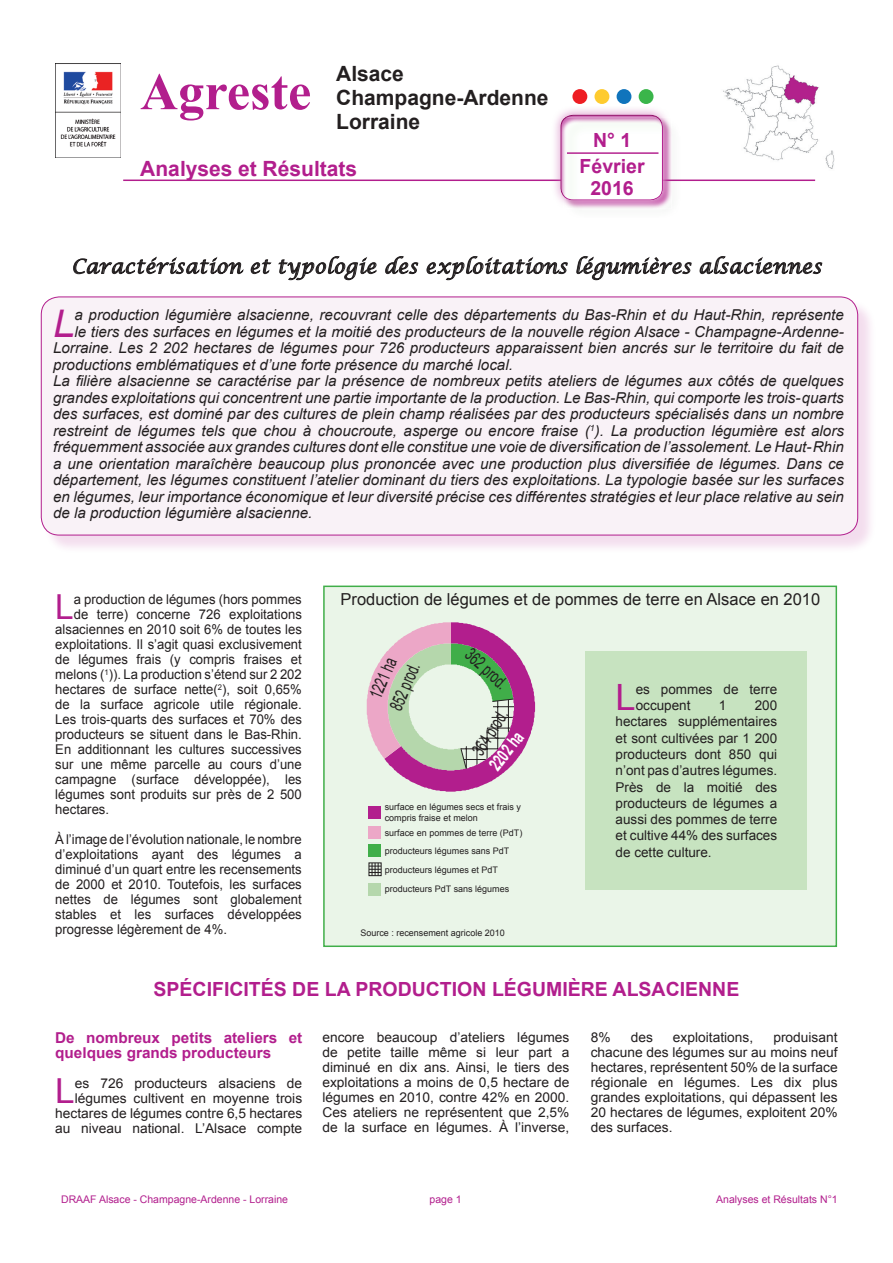
<style>
.page{position:relative;width:893px;height:1263px;background:#fff}
.page>*{position:absolute;margin:0;border:0;box-sizing:border-box;transform-origin:0 0}
.t1{font:700 52.5px "Times New Roman";color:#b21e8d}
.t2{font:italic 38.1px "Arial";color:#b21e8d}
.t3{font:36.3px "Arial";color:#b21e8d}
.t4{font:34.5px "Arial";color:#b21e8d}
.t5{font:700 21px/24px "Arial";color:#231f20}
.t6{font:700 21px "Arial";color:#b21e8d}
.t7{font:italic 19.5px "Lucida Calligraphy";letter-spacing:.03em;color:#231f20}
.t8{font:700 19.5px/22.5px "Arial";color:#b21e8d;text-align:center}
.t9{font:18px/23.4px "Arial";color:#231f20;scale:.67 1}
.t10{font:700 18px "Arial";color:#fff;scale:.67 1}
.t11{font:16.5px "Arial";color:#231f20}
.t12{font:italic 15px "Arial";color:#231f20}
.t13{font:700 15px/15px "Arial";color:#b21e8d}
.t14{font:13.5px/15px "Arial";color:#231f20;text-align:justify}
.t15{font:10.5px "Arial";color:#b21e8d}
.t16{font:9px/10.5px "Arial";color:#231f20}
</style>
<div class="page">
<svg style="left:73px;top:257px;width:170px;height:17px"></svg>
<svg style="left:251px;top:259px;width:20px;height:15px"></svg>
<svg style="left:278px;top:256px;width:98px;height:24px"></svg>
<svg style="left:385px;top:256px;width:33px;height:18px"></svg>
<svg style="left:427px;top:256px;width:141px;height:24px"></svg>
<svg style="left:577px;top:256px;width:114px;height:24px"></svg>
<svg style="left:700px;top:256px;width:122px;height:18px"></svg>
<div style="left:43px;top:299px;width:834px;height:255px;background:#b21e8d;opacity:.15"></div>
<div style="left:41px;top:297px;width:817px;height:238px;background:#f9f2f7;border-radius:18px"></div>
<div style="left:41px;top:297px;width:817px;height:238px;border:1px solid #b21e8d;border-radius:18px"></div>
<div style="left:323px;top:585px;width:514px;height:362px;background:#eaf5e8;border:2px solid #40ae49"></div>
<div style="left:586px;top:651px;width:221px;height:238px;background:#c7e3c0"></div>
<svg style="left:367px;top:622px;width:168px;height:170px"></svg>
<div style="left:369px;top:806px;width:12px;height:13px;background:#b21e8d"></div>
<div style="left:369px;top:826px;width:12px;height:13px;background:#eca7c7"></div>
<div style="left:369px;top:844px;width:12px;height:13px;background:#40ae49"></div>
<div style="left:369px;top:883px;width:12px;height:12px;background:#b5d7ac"></div>
<svg style="left:369px;top:863px;width:12px;height:13px"></svg>
<img style="left:723px;top:65px;width:112px;height:104px">
<img style="left:55px;top:64px;width:66px;height:93px">
<div style="left:572px;top:89px;width:15px;height:15px;background:#ee1d23;border-radius:50%"></div>
<div style="left:594px;top:89px;width:15px;height:15px;background:#fecb2f;border-radius:50%"></div>
<div style="left:617px;top:89px;width:14px;height:15px;background:#1074bc;border-radius:50%"></div>
<div style="left:639px;top:89px;width:14px;height:15px;background:#3ab54a;border-radius:50%"></div>
<hr style="left:123px;top:180px;width:692px;height:1px;background:#b21e8d">
<div style="left:548px;top:102px;width:135px;height:118px;background:#b21e8d;opacity:.75"></div>
<hr style="left:567px;top:152px;width:91px;height:2px;background:#b21e8d">
<h1 class="t1" style="left:140px;top:55px;width:173px">Agreste</h1>
<h3 class="t5" style="left:336px;top:63px;width:214px">Alsace<br>Champagne-Ardenne<br>Lorraine</h3>
<h3 class="t6" style="left:140px;top:154px;width:218px">Analyses et Résultats</h3>
<h3 class="t8" style="left:593px;top:129px;width:40px">N° 1</h3>
<h3 class="t8" style="left:580px;top:155px;width:67px">Février<br>2016</h3>
<h3 class="t7" style="left:71px;top:255px;width:751px">Caractérisation et typologie des exploitations légumières alsaciennes</h3>
<h2 class="t2" style="left:53px;top:299px;width:23px">L</h2>
<p class="t12" style="left:75px;top:305px;width:771px">a production légumière alsacienne, recouvrant celle des départements du Bas-Rhin et du Haut-Rhin, représente</p>
<p class="t12" style="left:75px;top:322px;width:771px">le tiers des surfaces en légumes et la moitié des producteurs de la nouvelle région Alsace - Champagne-Ardenne-</p>
<p class="t12" style="left:53px;top:338px;width:792px">Lorraine. Les 2 202 hectares de légumes pour 726 producteurs apparaissent bien ancrés sur le territoire du fait de</p>
<p class="t12" style="left:53px;top:355px;width:461px">productions emblématiques et d’une forte présence du marché local.</p>
<p class="t12" style="left:53px;top:371px;width:792px">La filière alsacienne se caractérise par la présence de nombreux petits ateliers de légumes aux côtés de quelques</p>
<p class="t12" style="left:53px;top:388px;width:792px">grandes exploitations qui concentrent une partie importante de la production. Le Bas-Rhin, qui comporte les trois- quarts</p>
<p class="t12" style="left:53px;top:404px;width:792px">des surfaces, est dominé par des cultures de plein champ réalisées par des producteurs spécialisés dans un nombre</p>
<p class="t12" style="left:53px;top:421px;width:792px">restreint de légumes tels que chou à choucroute, asperge ou encore fraise (<sup>1</sup>). La production légumière est alors</p>
<p class="t12" style="left:53px;top:437px;width:792px">fréquemment associée aux grandes cultures dont elle constitue une voie de diversification de l’assolement. Le Haut- Rhin</p>
<p class="t12" style="left:53px;top:454px;width:792px">a une orientation maraîchère beaucoup plus prononcée avec une production plus diversifiée de légumes. Dans ce</p>
<p class="t12" style="left:53px;top:470px;width:792px">département, les légumes constituent l’atelier dominant du tiers des exploitations. La typologie basée sur les surfaces</p>
<p class="t12" style="left:53px;top:487px;width:792px">en légumes, leur importance économique et leur diversité précise ces différentes stratégies et leur place relative au sein</p>
<p class="t12" style="left:53px;top:503px;width:261px">de la production légumière alsacienne.</p>
<h3 class="t4" style="left:55px;top:584px;width:20px">L</h3>
<p class="t14" style="left:74px;top:592px;width:229px">a production de légumes (hors pommes</p>
<p class="t14" style="left:74px;top:607px;width:230px">de terre) concerne 726 exploitations</p>
<p class="t14" style="left:55px;top:622px;width:248px">alsaciennes en 2010 soit 6% de toutes les</p>
<p class="t14" style="left:55px;top:637px;width:248px">exploitations. Il s’agit quasi exclusivement</p>
<p class="t14" style="left:55px;top:652px;width:248px">de légumes frais (y compris fraises et</p>
<p class="t14" style="left:55px;top:667px;width:248px">melons (<sup>1</sup>)). La production s’étend sur 2 202</p>
<p class="t14" style="left:55px;top:682px;width:248px">hectares de surface nette(<sup>2</sup>), soit 0,65%</p>
<p class="t14" style="left:55px;top:697px;width:248px">de la surface agricole utile régionale.</p>
<p class="t14" style="left:55px;top:712px;width:248px">Les trois-quarts des surfaces et 70% des</p>
<p class="t14" style="left:55px;top:727px;width:248px">producteurs se situent dans le Bas-Rhin.</p>
<p class="t14" style="left:55px;top:742px;width:248px">En additionnant les cultures successives</p>
<p class="t14" style="left:55px;top:757px;width:248px">sur une même parcelle au cours d’une</p>
<p class="t14" style="left:55px;top:772px;width:248px">campagne (surface développée), les</p>
<p class="t14" style="left:55px;top:787px;width:248px">légumes sont produits sur près de 2 500</p>
<p class="t14" style="left:55px;top:802px;width:55px">hectares.</p>
<p class="t14" style="left:55px;top:832px;width:248px">À l’image de l’évolution nationale, le nombre d’exploitations ayant des légumes a diminué d’un quart entre les recensements de 2000 et 2010. Toutefois, les surfaces nettes de légumes sont globalement stables et les surfaces développées progresse légèrement de 4%.</p>
<p class="t11" style="left:341px;top:588px;width:481px">Production de légumes et de pommes de terre en Alsace en 2010</p>
<h3 class="t9" style="left:363px;top:696px;width:77px;rotate:-67deg">1221 ha<br>852 prod.</h3>
<h3 class="t9" style="left:476px;top:643px;width:77px;rotate:43deg">362 prod.</h3>
<h3 class="t9" style="left:467px;top:747px;width:77px;rotate:-57deg">364 prod.</h3>
<h3 class="t10" style="left:483px;top:761px;width:67px;rotate:-52deg">2202 ha</h3>
<p class="t16" style="left:385px;top:802px;width:138px">surface en légumes secs et frais y compris fraise et melon</p>
<p class="t16" style="left:385px;top:823px;width:139px;line-height:18px">surface en pommes de terre (PdT) producteurs légumes sans PdT</p>
<p class="t16" style="left:385px;top:884px;width:126px">producteurs PdT sans légumes</p>
<p class="t16" style="left:385px;top:864px;width:115px">producteurs légumes et PdT</p>
<p class="t16" style="left:360px;top:927px;width:146px">Source : recensement agricole 2010</p>
<h3 class="t3" style="left:616px;top:674px;width:22px">L</h3>
<p class="t14" style="left:636px;top:681px;width:143px;line-height:16.4px">es pommes de terre occupent</p>
<p class="t14" style="left:616px;top:697px;width:163px;line-height:16.4px;text-indent:139px">200 hectares supplémentaires et sont cultivées par 1 200 producteurs dont 850 qui n’ont pas d’autres légumes.<br>Près de la moitié des producteurs de légumes a aussi des pommes de terre et cultive 44% des surfaces de cette culture.</p>
<p class="t14" style="left:719px;top:698px;width:9px">1</p>
<h3 class="t8" style="left:154px;top:978px;width:587px">SPÉCIFICITÉS DE LA PRODUCTION LÉGUMIÈRE ALSACIENNE</h3>
<p class="t13" style="left:55px;top:1031px;width:248px">De nombreux petits ateliers et quelques grands producteurs</p>
<h3 class="t4" style="left:55px;top:1068px;width:21px">L</h3>
<p class="t14" style="left:322px;top:1030px;width:248px">encore beaucoup d’ateliers légumes de petite taille même si leur part a diminué en dix ans. Ainsi, le tiers des exploitations a moins de 0,5 hectare de légumes en 2010, contre 42% en 2000.<br>Ces ateliers ne représentent que 2,5% de la surface en légumes. À l’inverse,</p>
<p class="t14" style="left:591px;top:1030px;width:21px">8%</p>
<p class="t14" style="left:631px;top:1030px;width:24px">des</p>
<p class="t14" style="left:673px;top:1030px;width:82px">exploitations,</p>
<p class="t14" style="left:591px;top:1030px;width:248px;text-indent:183px">produisant chacune des légumes sur au moins neuf hectares, représentent 50% de la surface régionale en légumes. Les dix plus grandes exploitations, qui dépassent les 20 hectares de légumes, exploitent 20% des surfaces.</p>
<p class="t14" style="left:55px;top:1076px;width:248px;text-align:right">es 726 producteurs alsaciens de légumes cultivent en moyenne trois hectares de légumes contre 6,5 hectares au niveau national. L’Alsace compte</p>
<p class="t15" style="left:61px;top:1192px;width:228px">DRAAF Alsace - Champagne-Ardenne - Lorraine</p>
<p class="t15" style="left:429px;top:1192px;width:34px">page 1</p>
<p class="t15" style="left:716px;top:1192px;width:123px">Analyses et Résultats N°1</p>
</div>
